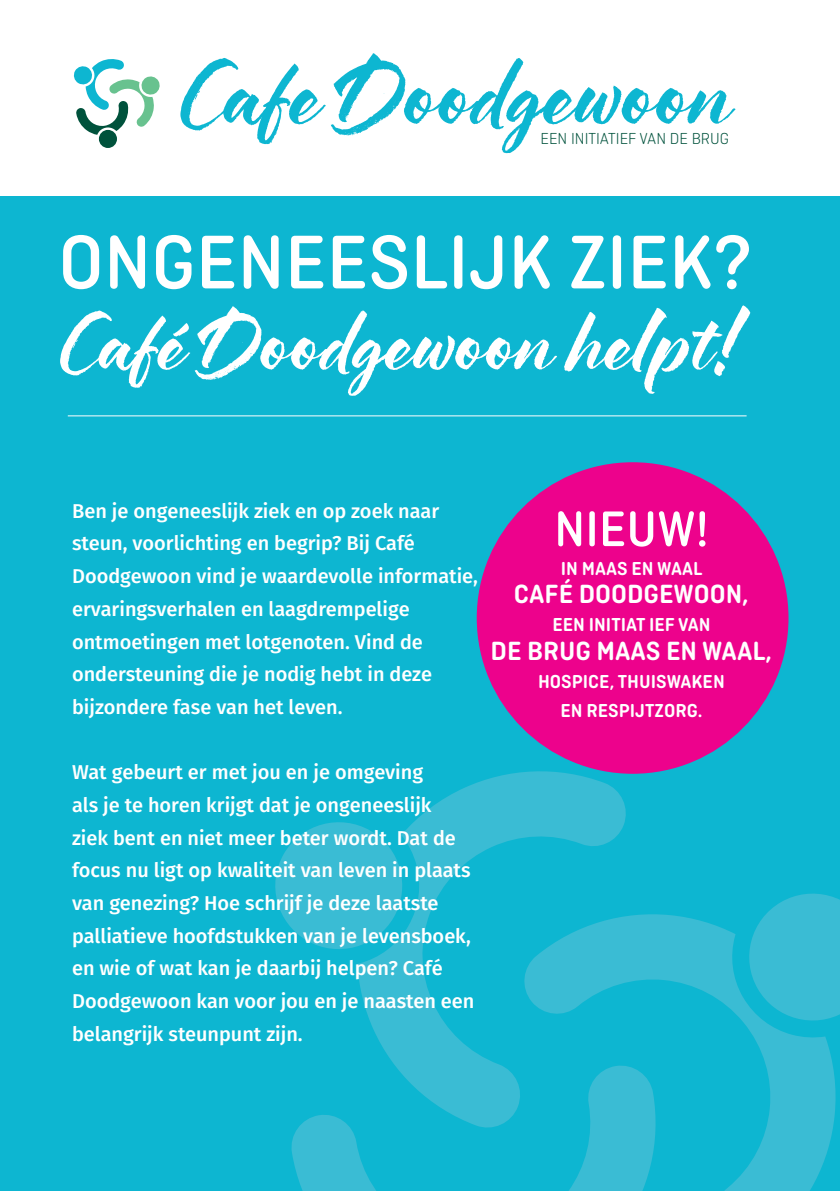
<style>
.page{position:relative;width:840px;height:1191px;background:#fff}
.page>*{position:absolute;margin:0;border:0;box-sizing:border-box;transform-origin:0 0}
.t1{font:500 80.2px "Ciutadella Rounded";color:#fff}
.t2{font:72.6px "Hello Bloomie Script";color:#0db6d1}
.t3{font:65px "Hello Bloomie Script";color:#fff}
.t4{font:500 52.8px "Ciutadella Rounded";color:#fff}
.t5{font:600 27.8px "Ciutadella Rounded";color:#fff}
.t6{font:500 20px/32.6px "Fira Sans";color:#fff}
.t7{font:600 19.8px/28.4px "Ciutadella Rounded";color:#fff;text-align:center}
.t8{font:300 16.8px "Ciutadella Rounded";color:#00523c}
</style>
<div class="page">
<div style="left:0;top:170px;width:839px;height:1021px;background:#0db6d1"></div>
<hr style="left:68px;top:415px;width:678px;height:1px;background:#fff">
<div style="left:476px;top:462px;width:312px;height:311px;background:#ed028c;border-radius:50%"></div>
<svg style="left:291px;top:1131px;width:85px;height:60px;fill:#3abcd4"></svg>
<svg style="left:275px;top:765px;width:354px;height:366px"></svg>
<svg style="left:520px;top:884px;width:319px;height:307px"></svg>
<div style="left:0;top:0;width:839px;height:196px;background:#fff"></div>
<svg style="left:73px;top:59px;width:87px;height:89px"></svg>
<h2 class="t2" style="left:178px;top:55px;width:551px">Cafe Doodgewoon</h2>
<p class="t8" style="left:540px;top:130px;width:190px">EEN INITIATIEF VAN DE BRUG</p>
<h1 class="t1" style="left:58px;top:217px;width:694px">ONGENEESLIJK ZIEK?</h1>
<h3 class="t3" style="left:58px;top:307px;width:692px">Café Doodgewoon helpt!</h3>
<p class="t6" style="left:72px;top:493px;width:407px">Ben je ongeneeslijk ziek en op zoek naar steun, voorlichting en begrip? Bij Café Doodgewoon vind je waardevolle informatie, ervaringsverhalen en laagdrempelige ontmoetingen met lotgenoten. Vind de ondersteuning die je nodig hebt in deze bijzondere fase van het leven.</p>
<h3 class="t4" style="left:554px;top:499px;width:156px">NIEUW!</h3>
<p class="t7" style="left:560px;top:554px;width:143px">IN MAAS EN WAAL</p>
<h3 class="t5" style="left:513px;top:578px;width:236px">CAFÉ DOODGEWOON,</h3>
<p class="t7" style="left:552px;top:611px;width:160px">EEN INITIAT IEF VAN</p>
<h3 class="t5" style="left:490px;top:635px;width:283px">DE BRUG MAAS EN WAAL,</h3>
<p class="t7" style="left:538px;top:667px;width:188px">HOSPICE, THUISWAKEN<br>EN RESPIJTZORG.</p>
<p class="t6" style="left:72px;top:755px;width:403px">Wat gebeurt er met jou en je omgeving<br>als je te horen krijgt dat je ongeneeslijk<br>ziek bent en niet meer beter wordt. Dat de focus nu ligt op kwaliteit van leven in plaats van genezing? Hoe schrijf je deze laatste palliatieve hoofdstukken van je levensboek, en wie of wat kan je daarbij helpen? Café Doodgewoon kan voor jou en je naasten een belangrijk steunpunt zijn.</p>
</div>
